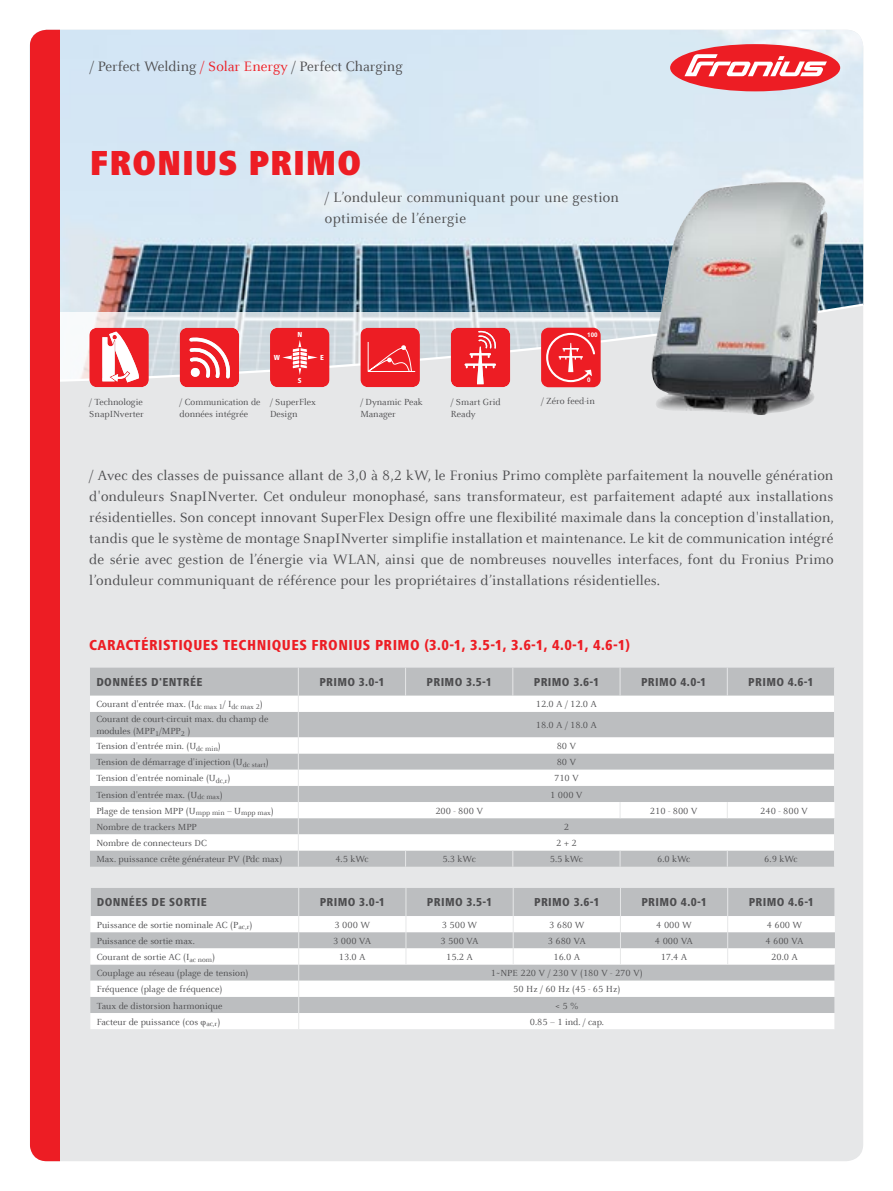
<style>
.page{position:relative;width:893px;height:1191px;background:#fff}
.page>*{position:absolute;margin:0;border:0;box-sizing:border-box;transform-origin:0 0}
.t1{font:900 condensed 36px "Frutiger Next LTW1 G";letter-spacing:.02em;color:#ed1d24}
.t2{font:15px/21px "Celeste Offc Pro";letter-spacing:.01em;color:#4d4d4f;text-align:justify}
.t3{font:800 condensed 15px "Frutiger Next LTW1 G";letter-spacing:.03em;color:#ed1d24}
.t4{font:800 condensed 12px "Frutiger Next LTW1 G";letter-spacing:.03em;color:#4d4d4f}
.t5{font:9.75px/12px "Celeste Offc Pro";color:#4d4d4f}
.t6{font:800 condensed 7.5px "Frutiger Next LTW1 G";color:#fff}
.t7{font:700 6.3px "Arial";color:#fff}
.s1{color:#ed1d24}
</style>
<div class="page">
<div style="left:30px;top:30px;width:833px;height:1131px;background:#e6e7e8;border-radius:17px"></div>
<svg style="left:60px;top:30px;width:803px;height:353px"></svg>
<img style="left:648px;top:182px;width:182px;height:233px">
<svg style="left:89px;top:328px;width:60px;height:59px;background:#f26b70"></svg>
<svg style="left:180px;top:328px;width:59px;height:59px;background:#ef464c"></svg>
<svg style="left:270px;top:328px;width:60px;height:59px;background:#ed3138"></svg>
<svg style="left:360px;top:328px;width:60px;height:59px;background:#ed2c32"></svg>
<hr style="left:368px;top:371px;width:47px;height:1px;background:#fff">
<hr style="left:368px;top:342px;width:1px;height:30px;background:#fff">
<svg style="left:451px;top:328px;width:59px;height:59px;background:#ee393f"></svg>
<div style="left:541px;top:328px;width:60px;height:59px;background:#ed1d24;border-radius:8px"></div>
<svg style="left:546px;top:332px;width:49px;height:51px"></svg>
<div style="left:670px;top:44px;width:170px;height:47px;background:#ed1d24;border-radius:50%"></div>
<svg style="left:684px;top:54px;width:143px;height:22px"></svg>
<div style="left:30px;top:30px;width:30px;height:1131px;background:#ed1d24"></div>
<div style="left:90px;top:667px;width:744px;height:199px;background:#bcbec0"></div>
<svg style="left:90px;top:695px;width:744px;height:155px;background:#dfe0e0"></svg>
<svg style="left:620px;top:802px;width:1px;height:16px"></svg>
<svg style="left:727px;top:802px;width:1px;height:16px"></svg>
<svg style="left:405px;top:850px;width:1px;height:16px"></svg>
<svg style="left:620px;top:850px;width:1px;height:16px"></svg>
<svg style="left:727px;top:850px;width:1px;height:16px"></svg>
<svg style="left:405px;top:667px;width:1px;height:28px"></svg>
<svg style="left:512px;top:667px;width:1px;height:28px"></svg>
<svg style="left:620px;top:667px;width:1px;height:28px"></svg>
<svg style="left:727px;top:667px;width:1px;height:28px"></svg>
<svg style="left:298px;top:667px;width:1px;height:199px"></svg>
<svg style="left:512px;top:850px;width:1px;height:16px"></svg>
<div style="left:91px;top:888px;width:743px;height:28px;background:#bcbec0"></div>
<svg style="left:90px;top:916px;width:745px;height:113px;background:#e2e3e4"></svg>
<svg style="left:834px;top:888px;width:1px;height:28px"></svg>
<svg style="left:406px;top:888px;width:1px;height:76px"></svg>
<svg style="left:513px;top:888px;width:1px;height:76px"></svg>
<svg style="left:620px;top:888px;width:1px;height:76px"></svg>
<svg style="left:727px;top:888px;width:1px;height:76px"></svg>
<svg style="left:298px;top:888px;width:1px;height:141px"></svg>
<svg style="left:834px;top:964px;width:1px;height:65px"></svg>
<h2 class="t2" style="left:90px;top:56px;width:314px">/ Perfect Welding <span class="s1">/ Solar Energy</span> / Perfect Charging</h2>
<h1 class="t1" style="left:90px;top:141px;width:273px">FRONIUS PRIMO</h1>
<h2 class="t2" style="left:325px;top:187px;width:296px">/ L’onduleur communiquant pour une gestion optimisée de l’énergie</h2>
<p class="t5" style="left:89px;top:396px;width:56px">/ Technologie<br>SnapINverter</p>
<p class="t5" style="left:180px;top:396px;width:82px">/ Communication de données intégrée</p>
<p class="t6" style="left:274px;top:353px;width:8px">W</p>
<p class="t6" style="left:297px;top:330px;width:6px">N</p>
<p class="t6" style="left:298px;top:376px;width:5px">S</p>
<p class="t6" style="left:320px;top:353px;width:5px">E</p>
<p class="t5" style="left:270px;top:396px;width:47px">/ SuperFlex<br>Design</p>
<p class="t5" style="left:360px;top:396px;width:64px">/ Dynamic Peak<br>Manager</p>
<p class="t5" style="left:451px;top:396px;width:51px">/ Smart Grid<br>Ready</p>
<p class="t7" style="left:587px;top:331px;width:12px">100</p>
<p class="t7" style="left:587px;top:376px;width:5px">0</p>
<p class="t5" style="left:541px;top:395px;width:55px">/ Zéro feed-in</p>
<p class="t2" style="left:89px;top:465px;width:746px">/ Avec des classes de puissance allant de 3,0 à 8,2 kW, le Fronius Primo complète parfaitement la nouvelle génération d'onduleurs SnapINverter. Cet onduleur monophasé, sans transformateur, est parfaitement adapté aux installations résidentielles. Son concept innovant SuperFlex Design offre une flexibilité maximale dans la conception d'installation, tandis que le système de montage SnapINverter simplifie installation et maintenance. Le kit de communication intégré de série avec gestion de l’énergie via WLAN, ainsi que de nombreuses nouvelles interfaces, font du Fronius Primo l’onduleur communiquant de référence pour les propriétaires d’installations résidentielles.</p>
<h2 class="t3" style="left:89px;top:636px;width:542px">CARACTÉRISTIQUES TECHNIQUES FRONIUS PRIMO (3.0-1, 3.5-1, 3.6-1, 4.0-1, 4.6-1)</h2>
<p class="t4" style="left:96px;top:675px;width:108px">DONNÉES D'ENTRÉE</p>
<p class="t4" style="left:319px;top:675px;width:67px">PRIMO 3.0-1</p>
<p class="t4" style="left:427px;top:675px;width:67px">PRIMO 3.5-1</p>
<p class="t4" style="left:534px;top:675px;width:67px">PRIMO 3.6-1</p>
<p class="t4" style="left:641px;top:675px;width:67px">PRIMO 4.0-1</p>
<p class="t4" style="left:748px;top:675px;width:67px">PRIMO 4.6-1</p>
<p class="t5" style="left:96px;top:698px;width:168px">Courant d'entrée max. (I<sub>dc</sub> <sub>max</sub> <sub>1</sub>/ I<sub>dc</sub> <sub>max</sub> <sub>2</sub>)</p>
<p class="t5" style="left:536px;top:698px;width:63px">12.0 A / 12.0 A</p>
<p class="t5" style="left:96px;top:713px;width:174px">Courant de court-circuit max. du champ de modules (MPP<sub>1</sub>/MPP<sub>2</sub> )</p>
<p class="t5" style="left:536px;top:719px;width:63px">18.0 A / 18.0 A</p>
<p class="t5" style="left:96px;top:740px;width:126px">Tension d'entrée min. (U<sub>dc</sub> <sub>min</sub>)</p>
<p class="t5" style="left:557px;top:740px;width:21px">80 V</p>
<p class="t5" style="left:96px;top:756px;width:174px">Tension de démarrage d'injection (U<sub>dc</sub> <sub>start</sub>)</p>
<p class="t5" style="left:557px;top:756px;width:21px">80 V</p>
<p class="t5" style="left:96px;top:772px;width:136px">Tension d'entrée nominale (U<sub>dc,r</sub>)</p>
<p class="t5" style="left:554px;top:772px;width:26px">710 V</p>
<p class="t5" style="left:96px;top:788px;width:128px">Tension d'entrée max. (U<sub>dc</sub> <sub>max</sub>)</p>
<p class="t5" style="left:550px;top:788px;width:34px">1 000 V</p>
<p class="t5" style="left:96px;top:805px;width:179px">Plage de tension MPP (U<sub>mpp</sub> <sub>min</sub> – U<sub>mpp</sub> <sub>max</sub>)</p>
<p class="t5" style="left:435px;top:805px;width:49px">200 - 800 V</p>
<p class="t5" style="left:650px;top:805px;width:49px">210 - 800 V</p>
<p class="t5" style="left:760px;top:805px;width:49px">240 - 800 V</p>
<p class="t5" style="left:96px;top:821px;width:102px">Nombre de trackers MPP</p>
<p class="t5" style="left:564px;top:821px;width:7px">2</p>
<p class="t5" style="left:96px;top:837px;width:112px">Nombre de connecteurs DC</p>
<p class="t5" style="left:556px;top:837px;width:22px">2 + 2</p>
<p class="t5" style="left:96px;top:853px;width:187px">Max. puissance crête générateur PV (Pdc max)</p>
<p class="t5" style="left:335px;top:853px;width:35px">4.5 kWc</p>
<p class="t5" style="left:443px;top:853px;width:35px">5.3 kWc</p>
<p class="t5" style="left:550px;top:853px;width:35px">5.5 kWc</p>
<p class="t5" style="left:657px;top:853px;width:35px">6.0 kWc</p>
<p class="t5" style="left:764px;top:853px;width:35px">6.9 kWc</p>
<p class="t4" style="left:97px;top:896px;width:112px">DONNÉES DE SORTIE</p>
<p class="t4" style="left:320px;top:896px;width:67px">PRIMO 3.0-1</p>
<p class="t4" style="left:427px;top:896px;width:67px">PRIMO 3.5-1</p>
<p class="t4" style="left:534px;top:896px;width:67px">PRIMO 3.6-1</p>
<p class="t4" style="left:641px;top:896px;width:67px">PRIMO 4.0-1</p>
<p class="t4" style="left:749px;top:896px;width:67px">PRIMO 4.6-1</p>
<p class="t5" style="left:97px;top:919px;width:157px">Puissance de sortie nominale AC (P<sub>ac,r</sub>)</p>
<p class="t5" style="left:335px;top:919px;width:37px">3 000 W</p>
<p class="t5" style="left:442px;top:919px;width:37px">3 500 W</p>
<p class="t5" style="left:549px;top:919px;width:37px">3 680 W</p>
<p class="t5" style="left:656px;top:919px;width:37px">4 000 W</p>
<p class="t5" style="left:767px;top:919px;width:37px">4 600 W</p>
<p class="t5" style="left:97px;top:935px;width:100px">Puissance de sortie max.</p>
<p class="t5" style="left:333px;top:935px;width:40px">3 000 VA</p>
<p class="t5" style="left:440px;top:935px;width:40px">3 500 VA</p>
<p class="t5" style="left:548px;top:935px;width:40px">3 680 VA</p>
<p class="t5" style="left:655px;top:935px;width:40px">4 000 VA</p>
<p class="t5" style="left:765px;top:935px;width:40px">4 600 VA</p>
<p class="t5" style="left:97px;top:951px;width:120px">Courant de sortie AC (I<sub>ac</sub> <sub>nom</sub>)</p>
<p class="t5" style="left:339px;top:951px;width:28px">13.0 A</p>
<p class="t5" style="left:446px;top:951px;width:28px">15.2 A</p>
<p class="t5" style="left:553px;top:951px;width:28px">16.0 A</p>
<p class="t5" style="left:661px;top:951px;width:28px">17.4 A</p>
<p class="t5" style="left:771px;top:951px;width:28px">20.0 A</p>
<p class="t5" style="left:97px;top:967px;width:153px">Couplage au réseau (plage de tension)</p>
<p class="t5" style="left:491px;top:967px;width:153px">1~NPE 220 V / 230 V (180 V - 270 V)</p>
<p class="t5" style="left:97px;top:983px;width:127px">Fréquence (plage de fréquence)</p>
<p class="t5" style="left:513px;top:983px;width:109px">50 Hz / 60 Hz (45 - 65 Hz)</p>
<p class="t5" style="left:97px;top:999px;width:127px">Taux de distorsion harmonique</p>
<p class="t5" style="left:555px;top:999px;width:25px">&lt; 5 %</p>
<p class="t5" style="left:97px;top:1015px;width:125px">Facteur de puissance (cos φ<sub>ac,r</sub>)</p>
<p class="t5" style="left:530px;top:1016px;width:76px">0.85 – 1 ind. / cap.</p>
</div>
